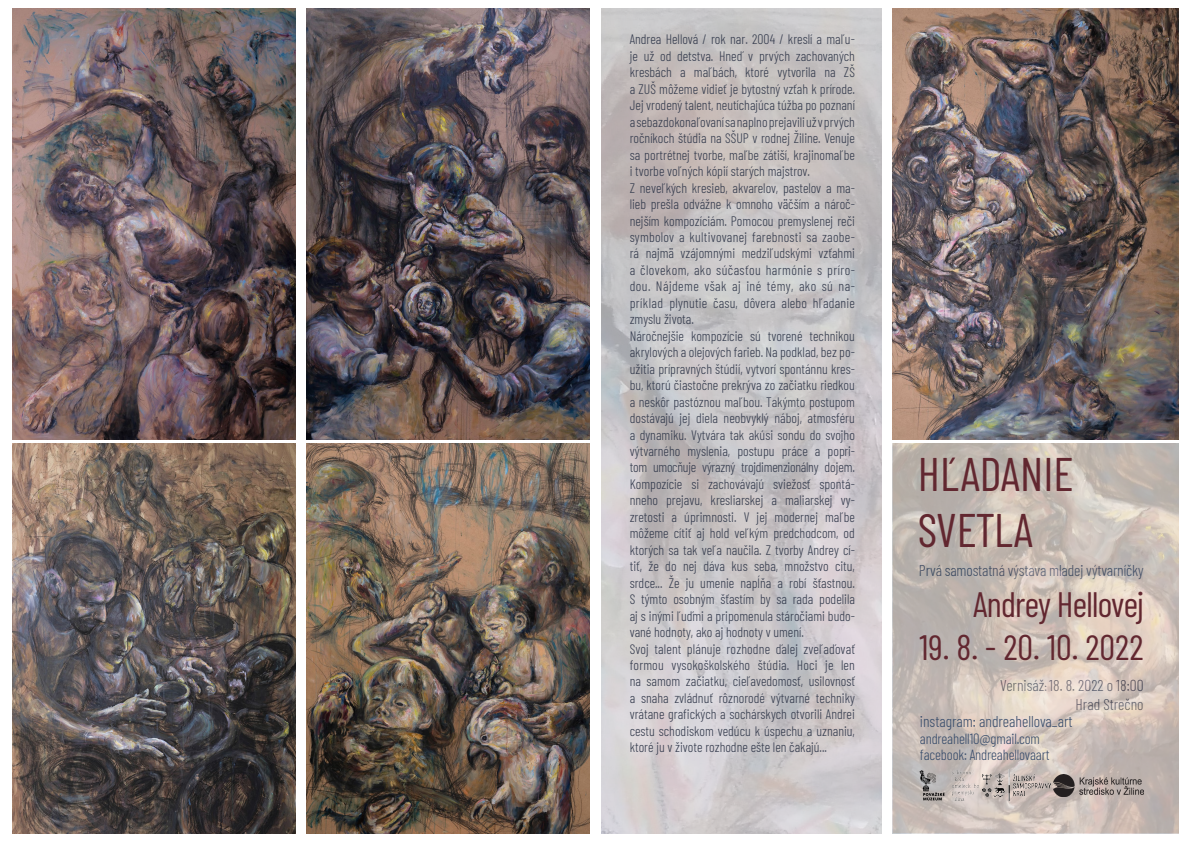
<style>
.page{position:relative;width:1191px;height:842px;background:#fff}
.page>*{position:absolute;margin:0;border:0;box-sizing:border-box;transform-origin:0 0}
.t1{font:47px/56.4px "Barlow Condensed";color:#622730}
.t2{font:35.3px "Barlow Condensed";color:#622730}
.t3{font:35.3px "Barlow Condensed";letter-spacing:-.02em;color:#622730}
.t4{font:300 15.7px "Barlow Condensed";letter-spacing:-.01em;color:#374c6b}
.t5{font:300 15.7px/18.8px "Barlow Condensed";color:#343b4d;text-align:right}
.t6{font:300 14.7px "Barlow Condensed";letter-spacing:-.01em;color:#374c6b}
.t7{font:300 13.7px/16.5px "Barlow Condensed";color:#343b4d}
.s1{font-weight:400;font-size:11.8px}
</style>
<div class="page">
<img style="left:601px;top:9px;width:280px;height:824px">
<img style="left:892px;top:9px;width:287px;height:430px">
<img style="left:892px;top:444px;width:287px;height:389px">
<img style="left:306px;top:9px;width:284px;height:430px">
<img style="left:12px;top:9px;width:283px;height:430px">
<img style="left:12px;top:444px;width:283px;height:389px">
<img style="left:306px;top:444px;width:284px;height:389px">
<img style="left:951px;top:767px;width:32px;height:37px">
<img style="left:982px;top:769px;width:68px;height:32px">
<svg style="left:919px;top:770px;width:25px;height:30px"></svg>
<img style="left:1053px;top:775px;width:90px;height:21px">
<p class="t7" style="left:630px;top:30px;width:227px">Andrea Hellová / rok nar. 2004 / kreslí a maľu&shy;je už od detstva. Hneď v prvých zachovaných kresbách a maľbách, ktoré vytvorila na ZŠ a ZUŠ môžeme vidieť je bytostný vzťah k prírode.<br>Jej vrodený talent, neutíchajúca túžba po poznaní a sebazdokonaľovaní sa naplno prejavili už v prvých ročníkoch štúdia na SŠUP v rodnej Žiline. Venuje sa portrétnej tvorbe, maľbe zátiší, krajinomaľbe i tvorbe voľných kópií starých majstrov.<br>Z neveľkých kresieb, akvarelov, pastelov a ma&shy;lieb prešla odvážne k omnoho väčším a nároč&shy;nejším kompozíciám. Pomocou premyslenej reči symbolov a kultivovanej farebnosti sa zaobe&shy;rá najmä vzájomnými medziľudskými vzťahmi a človekom, ako súčasťou harmónie s príro&shy;dou. Nájdeme však aj iné témy, ako sú na&shy;príklad plynutie času, dôvera alebo hľadanie zmyslu života.<br>Náročnejšie kompozície sú tvorené technikou akrylových a olejových farieb. Na podklad, bez po&shy;užitia prípravných štúdií, vytvorí spontánnu kres&shy;bu, ktorú čiastočne prekrýva zo začiatku riedkou a neskôr pastóznou maľbou. Takýmto postupom dostávajú jej diela neobvyklý náboj, atmosféru a dynamiku. Vytvára tak akúsi sondu do svojho výtvarného myslenia, postupu práce a popri&shy;tom umocňuje výrazný trojdimenzionálny dojem.<br>Kompozície si zachovávajú sviežosť spontá&shy;nneho prejavu, kresliarskej a maliarskej vy&shy;zretosti a úprimnosti. V jej modernej maľbe môžeme cítiť aj hold veľkým predchodcom, od ktorých sa tak veľa naučila. Z tvorby Andrey cí&shy;tiť, že do nej dáva kus seba, množstvo citu, srdce... Že ju umenie napĺňa a robí šťastnou.<br>S týmto osobným šťastím by sa rada podelila aj s inými ľuďmi a pripomenula stáročiami budo&shy;vané hodnoty, ako aj hodnoty v umení.<br>Svoj talent plánuje rozhodne ďalej zveľaďovať formou vysokoškolského štúdia. Hoci je len na samom začiatku, cieľavedomosť, usilovnosť a snaha zvládnuť rôznorodé výtvarné techniky vrátane grafických a sochárskych otvorili Andrei cestu schodiskom vedúcu k úspechu a uznaniu, ktoré ju v živote rozhodne ešte len čakajú...</p>
<h1 class="t1" style="left:917px;top:442px;width:157px">HĽADANIE<br>SVETLA</h1>
<p class="t4" style="left:919px;top:559px;width:226px">Prvá samostatná výstava mladej výtvarníčky</p>
<h2 class="t3" style="left:973px;top:579px;width:173px">Andrey Hellovej</h2>
<h2 class="t2" style="left:919px;top:622px;width:225px">19. 8. - 20. 10. 2022</h2>
<p class="t5" style="left:1000px;top:675px;width:145px">Vernisáž<span class="s1">:</span> 18. 8. 2022 o 18:00<br>Hrad Strečno</p>
<p class="t4" style="left:920px;top:710px;width:154px">instagram: andreahellova_art</p>
<p class="t6" style="left:920px;top:744px;width:131px">facebook: Andreahellovaart</p>
<p class="t6" style="left:920px;top:728px;width:122px">andreahell10@gmail.com</p>
</div>
